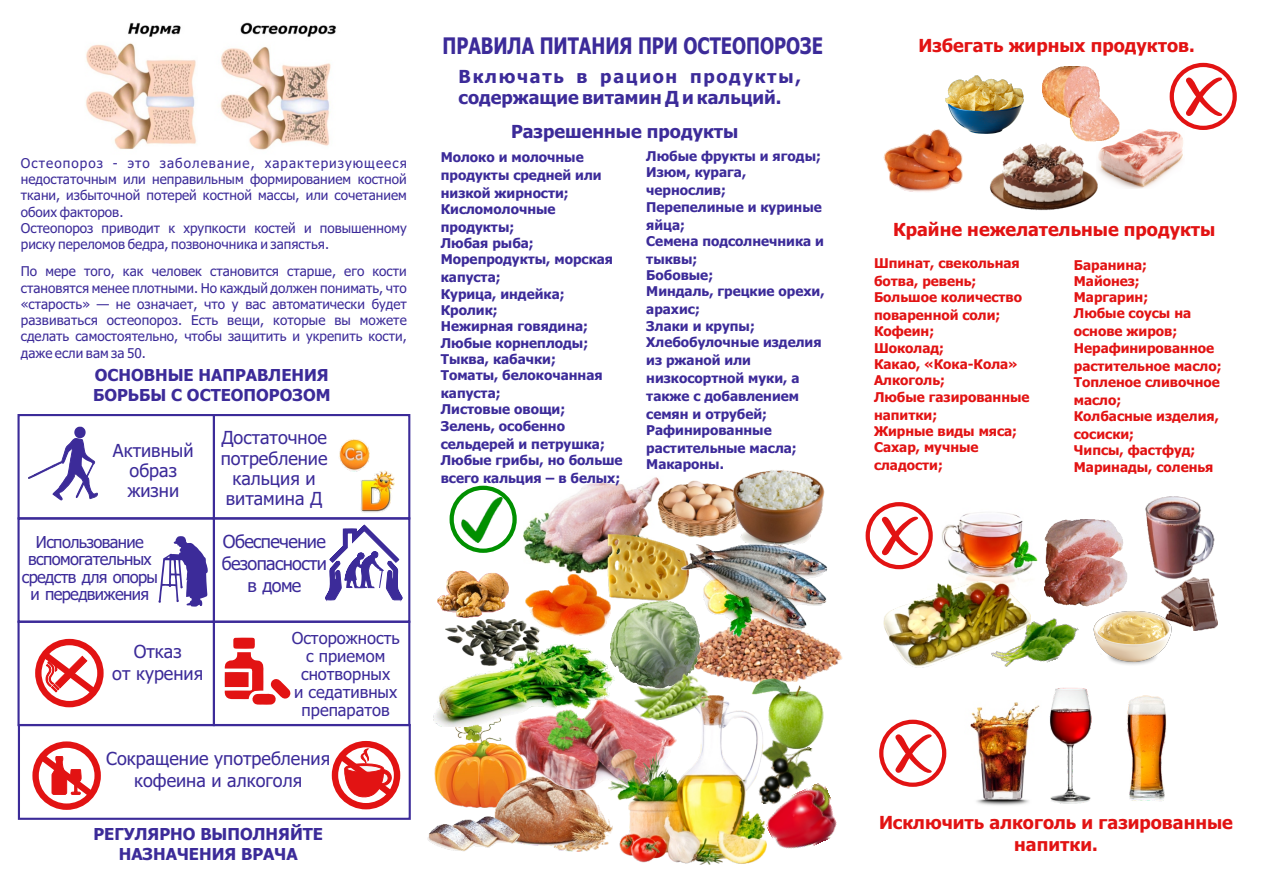
<style>
.page{position:relative;width:1263px;height:893px;background:#fff}
.page>*{position:absolute;margin:0;border:0;box-sizing:border-box;transform-origin:0 0}
.t1{font:700 22.8px "Tahoma";color:#3c2b99;scale:.8 1}
.t2{font:18px/20.4px "Tahoma";color:#3c2b99;text-align:center}
.t3{font:700 18px/21.8px "Tahoma";color:#e21313;text-align:center}
.t4{font:700 18px/20.7px "Tahoma";color:#3c2b99}
.t5{font:18px/21.8px "Tahoma";letter-spacing:-.035em;color:#3c2b99;text-align:center}
.t6{font:700 16.5px/20px "Tahoma";color:#3c2b99}
.t7{font:16.5px/17.4px "Tahoma";letter-spacing:-.035em;color:#3c2b99;text-align:center}
.t8{font:16.5px/18.1px "Tahoma";color:#3c2b99;text-align:center}
.t9{font:700 13.5px/16.4px "Tahoma";color:#3c2b99}
.t10{font:13.5px/16.4px "Tahoma";color:#3c2b99}
.t11{font:700 13.5px/16.4px "Tahoma";color:#e21313}
</style>
<div class="page">
<div style="left:18px;top:414px;width:197px;height:105px;border:2px solid #3c2b99"></div>
<div style="left:18px;top:517px;width:197px;height:106px;border:2px solid #3c2b99"></div>
<div style="left:18px;top:621px;width:197px;height:105px;border:2px solid #3c2b99"></div>
<div style="left:213px;top:414px;width:197px;height:105px;border:2px solid #3c2b99"></div>
<div style="left:213px;top:517px;width:197px;height:106px;border:2px solid #3c2b99"></div>
<div style="left:213px;top:621px;width:197px;height:105px;border:2px solid #3c2b99"></div>
<img style="left:86px;top:22px;width:250px;height:128px">
<svg style="left:28px;top:427px;width:70px;height:74px"></svg>
<img style="left:339px;top:439px;width:31px;height:33px">
<svg style="left:158px;top:536px;width:50px;height:71px"></svg>
<svg style="left:325px;top:525px;width:77px;height:75px"></svg>
<div style="left:35px;top:639px;width:69px;height:68px;border:6px solid #e21313;border-radius:50%"></div>
<svg style="left:36px;top:645px;width:67px;height:56px"></svg>
<div style="left:32px;top:741px;width:69px;height:69px;border:6px solid #e21313;border-radius:50%"></div>
<svg style="left:33px;top:748px;width:67px;height:55px"></svg>
<div style="left:332px;top:741px;width:68px;height:68px;border:6px solid #e21313;border-radius:50%"></div>
<svg style="left:332px;top:747px;width:68px;height:56px"></svg>
<svg style="left:225px;top:638px;width:66px;height:67px"></svg>
<img style="left:356px;top:471px;width:39px;height:42px">
<img style="left:524px;top:477px;width:133px;height:92px">
<img style="left:652px;top:478px;width:80px;height:60px">
<img style="left:606px;top:534px;width:83px;height:68px">
<img style="left:732px;top:470px;width:92px;height:70px">
<img style="left:674px;top:583px;width:169px;height:99px">
<img style="left:680px;top:540px;width:156px;height:101px">
<img style="left:618px;top:602px;width:82px;height:78px">
<img style="left:446px;top:619px;width:73px;height:19px">
<img style="left:434px;top:726px;width:78px;height:78px">
<img style="left:437px;top:570px;width:78px;height:54px">
<img style="left:519px;top:569px;width:100px;height:71px">
<img style="left:479px;top:764px;width:129px;height:88px">
<img style="left:427px;top:804px;width:95px;height:48px">
<img style="left:449px;top:498px;width:66px;height:44px">
<div style="left:450px;top:486px;width:67px;height:67px;border:4px solid #009000;border-radius:50%"></div>
<img style="left:512px;top:726px;width:96px;height:69px">
<img style="left:767px;top:786px;width:70px;height:63px">
<img style="left:750px;top:675px;width:80px;height:59px">
<img style="left:608px;top:695px;width:159px;height:169px">
<img style="left:743px;top:734px;width:80px;height:81px">
<img style="left:628px;top:666px;width:92px;height:69px">
<img style="left:433px;top:638px;width:185px;height:88px">
<div style="left:18px;top:724px;width:393px;height:96px;border:2px solid #3c2b99"></div>
<img style="left:1106px;top:127px;width:77px;height:61px">
<div style="left:1170px;top:63px;width:67px;height:67px;border:4px solid #e21313;border-radius:50%"></div>
<svg style="left:1186px;top:78px;width:37px;height:38px"></svg>
<img style="left:989px;top:141px;width:117px;height:70px">
<img style="left:946px;top:76px;width:77px;height:57px">
<img style="left:1042px;top:67px;width:77px;height:74px">
<img style="left:883px;top:124px;width:96px;height:68px">
<img style="left:928px;top:512px;width:110px;height:69px">
<img style="left:1127px;top:496px;width:88px;height:81px">
<img style="left:1032px;top:618px;width:47px;height:45px">
<img style="left:1161px;top:577px;width:57px;height:53px">
<img style="left:1044px;top:519px;width:83px;height:88px">
<img style="left:1093px;top:611px;width:79px;height:54px">
<img style="left:970px;top:702px;width:70px;height:104px">
<div style="left:879px;top:720px;width:67px;height:67px;border:4px solid #e21313;border-radius:50%"></div>
<svg style="left:895px;top:734px;width:37px;height:39px"></svg>
<img style="left:1049px;top:687px;width:43px;height:116px">
<img style="left:1127px;top:695px;width:40px;height:106px">
<img style="left:883px;top:581px;width:149px;height:87px">
<div style="left:865px;top:502px;width:68px;height:67px;border:4px solid #e21313;border-radius:50%"></div>
<svg style="left:881px;top:517px;width:38px;height:38px"></svg>
<p class="t10" style="left:21px;top:156px;width:387px">Остеопороз - это заболевание, характеризующееся недостаточным или неправильным формированием костной ткани, избыточной потерей костной массы, или сочетанием обоих факторов.<br>Остеопороз приводит к хрупкости костей и повышенному риску переломов бедра, позвоночника и запястья.</p>
<p class="t10" style="left:21px;top:264px;width:387px;text-align:justify">По мере того, как человек становится старше, его кости становятся менее плотными. Но каждый должен понимать, что «старость» — не означает, что у вас автоматически будет развиваться остеопороз. Есть вещи, которые вы можете сделать самостоятельно, чтобы защитить и укрепить кости, даже если вам за 50.</p>
<p class="t6" style="left:93px;top:366px;width:239px">ОСНОВНЫЕ НАПРАВЛЕНИЯ<br>БОРЬБЫ С ОСТЕОПОРОЗОМ</p>
<h2 class="t2" style="left:113px;top:442px;width:82px;line-height:20px">Активный образ жизни</h2>
<h2 class="t2" style="left:221px;top:429px;width:108px">Достаточное потребление кальция и витамина Д</h2>
<h2 class="t5" style="left:222px;top:532px;width:107px">Обеспечение безопасности в доме</h2>
<p class="t7" style="left:22px;top:535px;width:138px">Использование вспомогательных средств для опоры и передвижения</p>
<h2 class="t2" style="left:112px;top:642px;width:92px;line-height:21.8px">Отказ<br>от курения</h2>
<p class="t8" style="left:292px;top:630px;width:109px">Осторожность с приемом снотворных<br>и седативных препаратов</p>
<h2 class="t2" style="left:106px;top:749px;width:225px;line-height:21.8px">Сокращение употребления кофеина и алкоголя</h2>
<p class="t6" style="left:93px;top:825px;width:231px;text-align:center">РЕГУЛЯРНО ВЫПОЛНЯЙТЕ<br>НАЗНАЧЕНИЯ ВРАЧА</p>
<h1 class="t1" style="left:442px;top:36px;width:477px">ПРАВИЛА ПИТАНИЯ ПРИ ОСТЕОПОРОЗЕ</h1>
<h2 class="t4" style="left:459px;top:68px;width:344px">Включать в рацион продукты, содержащие витамин Д и кальций.</h2>
<h2 class="t4" style="left:511px;top:122px;width:229px">Разрешенные продукты</h2>
<p class="t9" style="left:441px;top:149px;width:162px;line-height:17.9px">Молоко и молочные продукты средней или низкой жирности;</p>
<p class="t9" style="left:441px;top:201px;width:116px;line-height:17.9px">Кисломолочные продукты;</p>
<p class="t9" style="left:441px;top:236px;width:174px">Любая рыба;<br>Морепродукты, морская</p>
<p class="t9" style="left:441px;top:270px;width:163px">капуста;<br>Курица, индейка;<br>Кролик;<br>Нежирная говядина;<br>Любые корнеплоды;<br>Тыква, кабачки;<br>Томаты, белокочанная</p>
<p class="t9" style="left:441px;top:386px;width:126px">капуста;<br>Листовые овощи;<br>Зелень, особенно</p>
<p class="t9" style="left:441px;top:437px;width:183px">сельдерей и петрушка;<br>Любые грибы, но больше</p>
<p class="t9" style="left:441px;top:471px;width:181px">всего кальция – в белых;</p>
<p class="t9" style="left:646px;top:149px;width:176px">Любые фрукты и ягоды;<br>Изюм, курага,</p>
<p class="t9" style="left:646px;top:183px;width:177px">чернослив;<br>Перепелиные и куриные</p>
<p class="t9" style="left:646px;top:218px;width:179px">яйца;<br>Семена подсолнечника и</p>
<p class="t9" style="left:646px;top:252px;width:180px">тыквы;<br>Бобовые;<br>Миндаль, грецкие орехи,</p>
<p class="t9" style="left:646px;top:302px;width:177px">арахис;<br>Злаки и крупы;<br>Хлебобулочные изделия</p>
<p class="t9" style="left:646px;top:352px;width:155px;line-height:17.9px">из ржаной или низкосортной муки, а также с добавлением семян и отрубей;</p>
<p class="t9" style="left:646px;top:422px;width:152px;line-height:17.9px">Рафинированные растительные масла;</p>
<p class="t9" style="left:646px;top:457px;width:79px">Макароны.</p>
<h2 class="t3" style="left:918px;top:36px;width:278px">Избегать жирных продуктов.</h2>
<h2 class="t3" style="left:893px;top:220px;width:324px">Крайне нежелательные продукты</h2>
<p class="t11" style="left:1074px;top:258px;width:119px">Баранина;<br>Майонез;<br>Маргарин;<br>Любые соусы на</p>
<p class="t11" style="left:1074px;top:324px;width:142px">основе жиров;<br>Нерафинированное</p>
<p class="t11" style="left:1074px;top:359px;width:149px">растительное масло;<br>Топленое сливочное</p>
<p class="t11" style="left:1074px;top:393px;width:147px">масло;<br>Колбасные изделия,</p>
<p class="t11" style="left:1074px;top:427px;width:141px">сосиски;<br>Чипсы, фастфуд;<br>Маринады, соленья</p>
<p class="t11" style="left:874px;top:255px;width:147px;line-height:17.9px">Шпинат, свекольная ботва, ревень;</p>
<p class="t11" style="left:874px;top:290px;width:150px;line-height:17.9px">Большое количество поваренной соли;</p>
<p class="t11" style="left:874px;top:324px;width:157px">Кофеин;<br>Шоколад;<br>Какао, «Кока-Кола»<br>Алкоголь;<br>Любые газированные</p>
<p class="t11" style="left:874px;top:408px;width:145px">напитки;<br>Жирные виды мяса;<br>Сахар, мучные</p>
<p class="t11" style="left:874px;top:458px;width:70px">сладости;</p>
<h2 class="t3" style="left:879px;top:813px;width:355px">Исключить алкоголь и газированные напитки.</h2>
</div>
